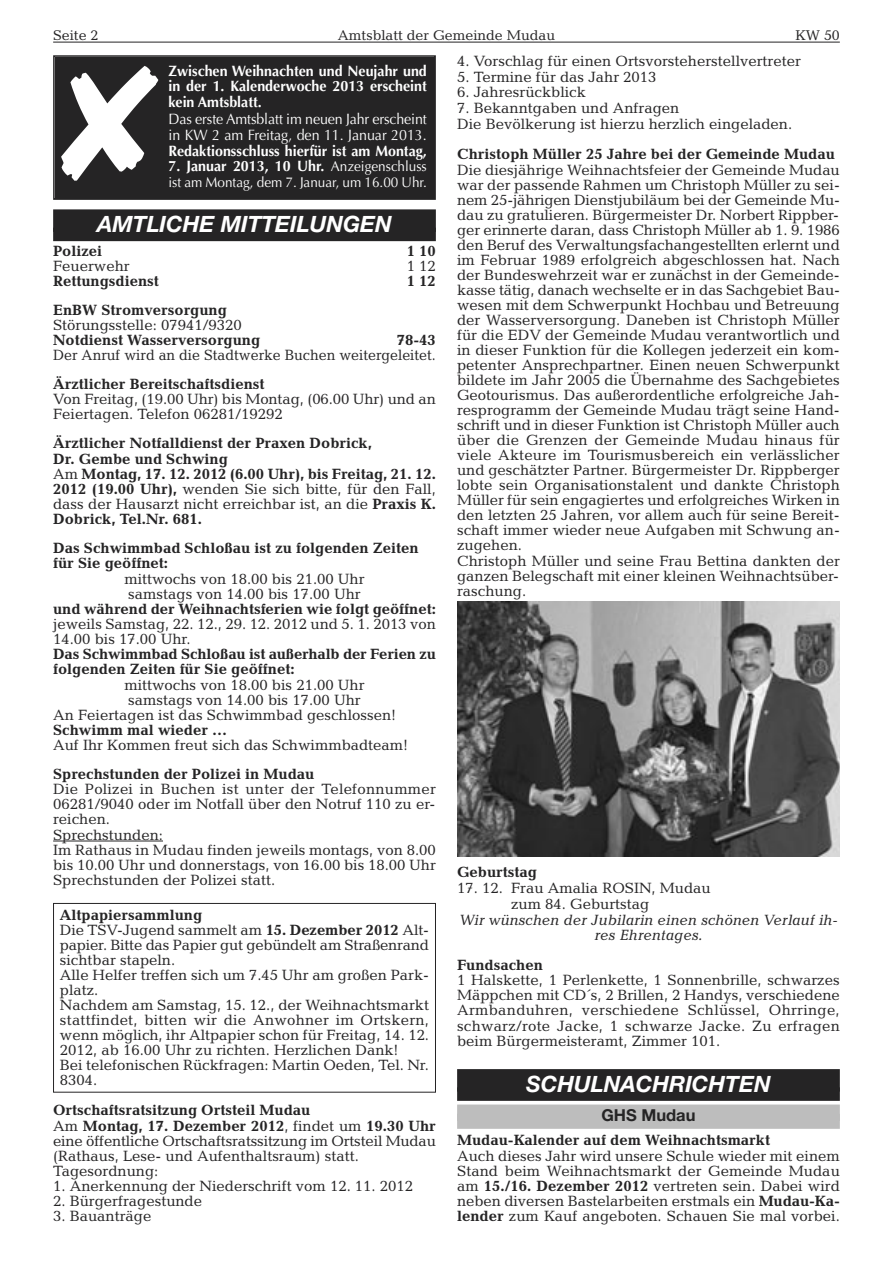
<style>
.page{position:relative;width:893px;height:1263px;background:#fff}
.page>*{position:absolute;margin:0;border:0;box-sizing:border-box;transform-origin:0 0}
.t1{font:italic 700 22.5px "Helvetica Neue";color:#fff}
.t2{font:700 16.5px "Helvetica Neue";color:#252425}
.t3{font:15px/15px "Candida";color:#252425}
.t4{font:700 15px/15.1px "Candida";color:#252425}
.t5{font:700 15px/15.8px "Optima";color:#fff;text-align:justify;scale:.95 1}
.t6{font:15px/15.8px "Optima";letter-spacing:-.01em;color:#fff;scale:.95 1}
.t7{font:italic 15px/15px "Candida";color:#252425;text-align:center}
.t8{font:15px "Candida";color:#252425;scale:.95 1}
.t9{font:14.25px "Candida";color:#252425}
.t10{font:14.25px "Optima";color:#fff;scale:.95 1}
.s1{font-weight:400;font-size:14.25px}
.s2{font-weight:400}
.s3{font-weight:700}
</style>
<div class="page">
<hr style="left:53px;top:42px;width:787px;height:1px;background:#252425">
<div style="left:53px;top:209px;width:383px;height:23px;background:#252425"></div>
<div style="left:53px;top:228px;width:383px;height:13px;background:#252425"></div>
<hr style="left:53px;top:841px;width:110px;height:1px;background:#252425">
<div style="left:457px;top:1069px;width:383px;height:22px;background:#252425"></div>
<div style="left:457px;top:1087px;width:383px;height:14px;background:#252425"></div>
<div style="left:457px;top:1104px;width:383px;height:17px;background:#bdbdbd"></div>
<div style="left:457px;top:1114px;width:383px;height:15px;background:#bdbdbd"></div>
<div style="left:53px;top:903px;width:383px;height:189px;border:1px solid #252425"></div>
<img style="left:457px;top:601px;width:383px;height:255px">
<div style="left:55px;top:57px;width:379px;height:141px;background:#252425"></div>
<div style="left:53px;top:55px;width:383px;height:145px;border:2px solid #252425"></div>
<svg style="left:61px;top:66px;width:97px;height:115px"></svg>
<p class="t9" style="left:53px;top:30px;width:47px">Seite 2</p>
<p class="t9" style="left:338px;top:30px;width:219px">Amtsblatt der Gemeinde Mudau</p>
<p class="t9" style="left:795px;top:30px;width:46px">KW 50</p>
<p class="t5" style="left:168px;top:64px;width:274px">Zwischen Weihnachten und Neujahr und in der 1. Kalenderwoche 2013 erscheint kein Amtsblatt.</p>
<p class="t6" style="left:168px;top:113px;width:274px">Das erste Amtsblatt im neuen Jahr erscheint in KW 2 am Freitag, den 11. Januar 2013.</p>
<p class="t5" style="left:168px;top:144px;width:274px">Redaktionsschluss hierfür ist am Montag,</p>
<p class="t5" style="left:168px;top:160px;width:273px">7. Januar 2013, 10 Uhr. <span class="s1">Anzeigenschluss</span></p>
<p class="t10" style="left:168px;top:176px;width:273px">ist am Montag, dem 7. Januar, um 16.00 Uhr.</p>
<h1 class="t1" style="left:97px;top:216px;width:296px">AMTLICHE MITTEILUNGEN</h1>
<p class="t4" style="left:53px;top:244px;width:51px">Polizei</p>
<p class="t4" style="left:407px;top:244px;width:31px">1 10</p>
<p class="t3" style="left:53px;top:260px;width:78px">Feuerwehr</p>
<p class="t3" style="left:407px;top:260px;width:31px">1 12</p>
<p class="t4" style="left:53px;top:275px;width:107px">Rettungsdienst</p>
<p class="t4" style="left:407px;top:275px;width:31px">1 12</p>
<p class="t4" style="left:53px;top:304px;width:175px">EnBW Stromversorgung</p>
<p class="t3" style="left:53px;top:319px;width:190px">Störungsstelle: 07941/9320</p>
<p class="t4" style="left:53px;top:334px;width:209px">Notdienst Wasserversorgung</p>
<p class="t4" style="left:397px;top:334px;width:41px">78-43</p>
<p class="t8" style="left:53px;top:350px;width:404px">Der Anruf wird an die Stadtwerke Buchen weitergeleitet.</p>
<p class="t4" style="left:53px;top:378px;width:213px">Ärztlicher Bereitschaftsdienst</p>
<p class="t3" style="left:53px;top:393px;width:384px">Von Freitag, (19.00 Uhr) bis Montag, (06.00 Uhr) und an<br>Feiertagen. Telefon 06281/19292</p>
<p class="t4" style="left:53px;top:437px;width:384px">Ärztlicher Notfalldienst der Praxen Dobrick,<br>Dr. Gembe und Schwing<br><span class="s2">Am</span> Montag, 17. 12. 2012 (6.00 Uhr), bis Freitag, 21. 12.<br>2012 (19.00 Uhr), <span class="s2">wenden Sie sich bitte, für den Fall, dass der Hausarzt nicht erreichbar ist, an die</span> Praxis K.<br>Dobrick, Tel.Nr. 681.</p>
<p class="t4" style="left:53px;top:541px;width:367px;line-height:15.8px">Das Schwimmbad Schloßau ist zu folgenden Zeiten für Sie geöffnet:</p>
<p class="t3" style="left:124px;top:572px;width:242px">mittwochs von 18.00 bis 21.00 Uhr samstags von 14.00 bis 17.00 Uhr</p>
<p class="t4" style="left:53px;top:603px;width:384px">und während der Weihnachtsferien wie folgt geöffnet:</p>
<p class="t3" style="left:53px;top:618px;width:384px">jeweils Samstag, 22. 12., 29. 12. 2012 und 5. 1. 2013 von<br>14.00 bis 17.00 Uhr.</p>
<p class="t4" style="left:53px;top:648px;width:384px">Das Schwimmbad Schloßau ist außerhalb der Ferien zu folgenden Zeiten für Sie geöffnet:</p>
<p class="t3" style="left:124px;top:678px;width:242px">mittwochs von 18.00 bis 21.00 Uhr</p>
<p class="t3" style="left:128px;top:694px;width:234px">samstags von 14.00 bis 17.00 Uhr</p>
<p class="t3" style="left:53px;top:709px;width:345px">An Feiertagen ist das Schwimmbad geschlossen!</p>
<p class="t4" style="left:53px;top:724px;width:175px">Schwimm mal wieder …</p>
<p class="t3" style="left:53px;top:739px;width:357px">Auf Ihr Kommen freut sich das Schwimmbadteam!</p>
<p class="t4" style="left:53px;top:768px;width:263px">Sprechstunden der Polizei in Mudau</p>
<p class="t3" style="left:53px;top:783px;width:384px">Die Polizei in Buchen ist unter der Telefonnummer 06281/9040 oder im Notfall über den Notruf 110 zu er&shy;reichen.<br>Sprechstunden:<br>Im Rathaus in Mudau finden jeweils montags, von 8.00 bis 10.00 Uhr und donnerstags, von 16.00 bis 18.00 Uhr Sprechstunden der Polizei statt.</p>
<p class="t3" style="left:60px;top:909px;width:371px"><span class="s3">Altpapiersammlung<br></span>Die TSV-Jugend sammelt am <span class="s3">15. Dezember 2012</span> Alt&shy;papier. Bitte das Papier gut gebündelt am Straßenrand sichtbar stapeln.<br>Alle Helfer treffen sich um 7.45 Uhr am großen Park&shy;platz.<br>Nachdem am Samstag, 15. 12., der Weihnachtsmarkt stattfindet, bitten wir die Anwohner im Ortskern, wenn möglich, ihr Altpapier schon für Freitag, 14. 12.<br>2012, ab 16.00 Uhr zu richten. Herzlichen Dank!<br>Bei telefonischen Rückfragen: Martin Oeden, Tel. Nr.<br>8304.</p>
<p class="t3" style="left:53px;top:1104px;width:384px"><span class="s3">Ortschaftsratsitzung Ortsteil Mudau<br></span>Am <span class="s3">Montag, 17. Dezember 2012</span>, findet um <span class="s3">19.30 Uhr </span>eine öffentliche Ortschaftsratssitzung im Ortsteil Mudau (Rathaus, Lese- und Aufenthaltsraum) statt.<br>Tagesordnung:</p>
<p class="t3" style="left:53px;top:1180px;width:362px">1. Anerkennung der Niederschrift vom 12. 11. 2012</p>
<p class="t3" style="left:53px;top:1195px;width:150px">2. Bürgerfragestunde</p>
<p class="t3" style="left:53px;top:1210px;width:100px">3. Bauanträge</p>
<p class="t3" style="left:457px;top:55px;width:345px">4. Vorschlag für einen Ortsvorsteherstellvertreter</p>
<p class="t3" style="left:457px;top:71px;width:201px">5. Termine für das Jahr 2013</p>
<p class="t3" style="left:457px;top:86px;width:130px">6. Jahresrückblick</p>
<p class="t3" style="left:457px;top:102px;width:337px;line-height:15.9px">7. Bekanntgaben und Anfragen<br>Die Bevölkerung ist hierzu herzlich eingeladen.</p>
<p class="t4" style="left:457px;top:148px;width:379px">Christoph Müller 25 Jahre bei der Gemeinde Mudau</p>
<p class="t3" style="left:457px;top:164px;width:384px">Die diesjährige Weihnachtsfeier der Gemeinde Mudau war der passende Rahmen um Christoph Müller zu sei&shy;nem 25-jährigen Dienstjubiläum bei der Gemeinde Mu&shy;dau zu gratulieren. Bürgermeister Dr. Norbert Rippber&shy;ger erinnerte daran, dass Christoph Müller ab 1. 9. 1986 den Beruf des Verwaltungsfachangestellten erlernt und im Februar 1989 erfolgreich abgeschlossen hat. Nach der Bundeswehrzeit war er zunächst in der Gemeinde&shy;kasse tätig, danach wechselte er in das Sachgebiet Bau&shy;wesen mit dem Schwerpunkt Hochbau und Betreuung der Wasserversorgung. Daneben ist Christoph Müller für die EDV der Gemeinde Mudau verantwortlich und in dieser Funktion für die Kollegen jederzeit ein kom&shy;petenter Ansprechpartner. Einen neuen Schwerpunkt bildete im Jahr 2005 die Übernahme des Sachgebietes Geotourismus. Das außerordentliche erfolgreiche Jah&shy;resprogramm der Gemeinde Mudau trägt seine Hand&shy;schrift und in dieser Funktion ist Christoph Müller auch über die Grenzen der Gemeinde Mudau hinaus für viele Akteure im Tourismusbereich ein verlässlicher und geschätzter Partner. Bürgermeister Dr. Rippberger lobte sein Organisationstalent und dankte Christoph Müller für sein engagiertes und erfolgreiches Wirken in den letzten 25 Jahren, vor allem auch für seine Bereit&shy;schaft immer wieder neue Aufgaben mit Schwung an&shy;zugehen.<br>Christoph Müller und seine Frau Bettina dankten der ganzen Belegschaft mit einer kleinen Weihnachtsüber&shy;raschung.</p>
<p class="t4" style="left:457px;top:866px;width:81px">Geburtstag</p>
<p class="t3" style="left:457px;top:882px;width:255px;line-height:15.9px;text-align:center">17. 12. Frau Amalia ROSIN, Mudau zum 84. Geburtstag</p>
<p class="t7" style="left:460px;top:914px;width:379px">Wir wünschen der Jubilarin einen schönen Verlauf ih&shy;res Ehrentages.</p>
<p class="t4" style="left:457px;top:958px;width:87px">Fundsachen</p>
<p class="t3" style="left:457px;top:974px;width:384px;text-align:justify">1 Halskette, 1 Perlenkette, 1 Sonnenbrille, schwarzes Mäppchen mit CD´s, 2 Brillen, 2 Handys, verschiedene Armbanduhren, verschiedene Schlüssel, Ohrringe, schwarz/rote Jacke, 1 schwarze Jacke. Zu erfragen beim Bürgermeisteramt, Zimmer 101.</p>
<h1 class="t1" style="left:526px;top:1075px;width:246px">SCHULNACHRICHTEN</h1>
<p class="t2" style="left:601px;top:1109px;width:96px">GHS Mudau</p>
<p class="t4" style="left:457px;top:1134px;width:314px">Mudau-Kalender auf dem Weihnachtsmarkt</p>
<p class="t3" style="left:457px;top:1150px;width:384px;text-align:justify">Auch dieses Jahr wird unsere Schule wieder mit einem Stand beim Weihnachtsmarkt der Gemeinde Mudau am <span class="s3">15./16. Dezember 2012</span> vertreten sein. Dabei wird neben diversen Bastelarbeiten erstmals ein <span class="s3">Mudau-Ka&shy;lender</span> zum Kauf angeboten. Schauen Sie mal vorbei.</p>
</div>
